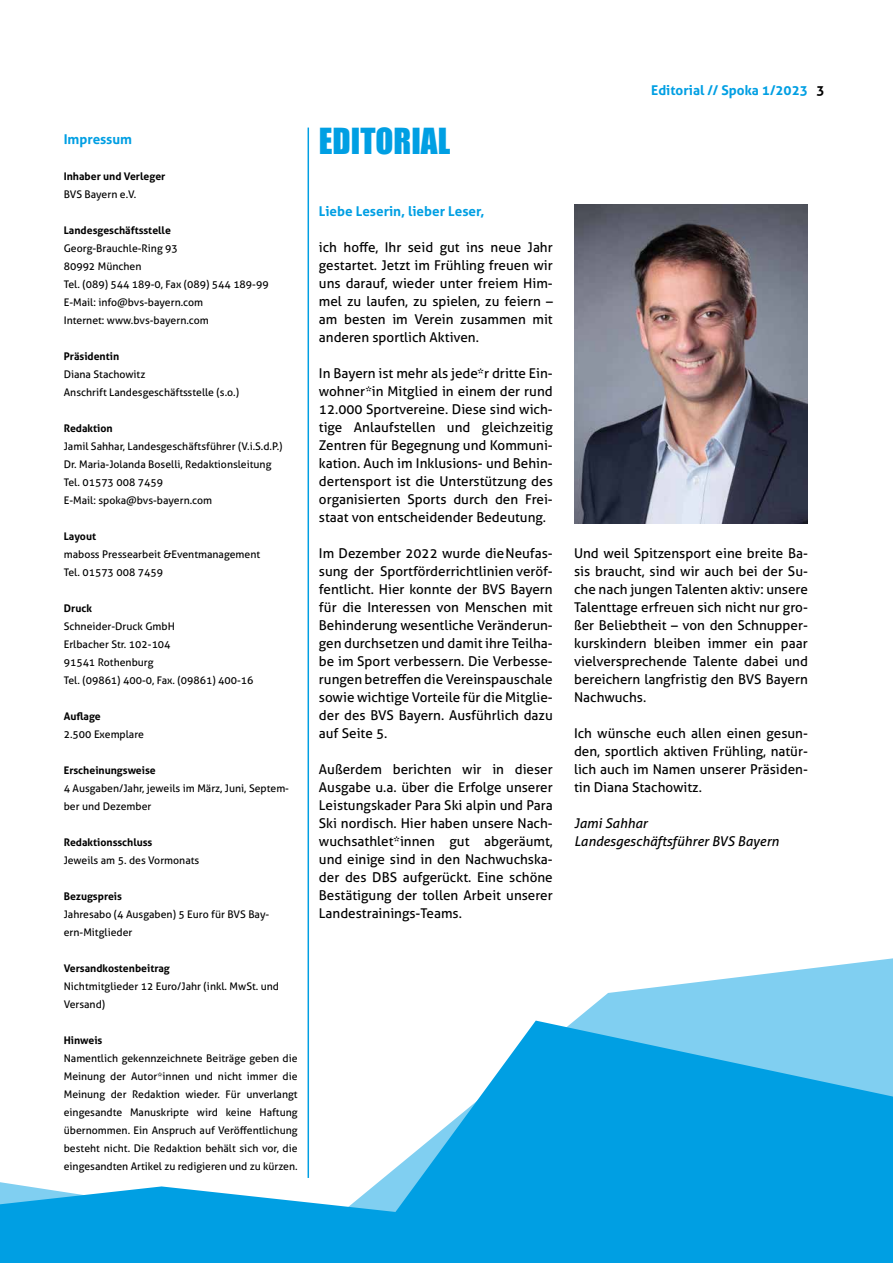
<style>
.page{position:relative;width:893px;height:1263px;background:#fff}
.page>*{position:absolute;margin:0;border:0;box-sizing:border-box;transform-origin:0 0}
.t1{font:33px "Impact";color:#009fe3}
.t2{font:13.5px/18px "Aller";color:#000;text-align:justify}
.t3{font:700 13.5px "Aller";color:#009fe3}
.t4{font:italic 13.5px/18px "Aller";color:#000}
.t5{font:10.5px/18px "Aller";color:#000}
.t6{font:700 10.5px "Aller";color:#000}
.s1{color:#000}
</style>
<div class="page">
<hr style="left:308px;top:128px;width:1px;height:1050px;background:#009fe3">
<svg style="left:307px;top:861px;width:586px;height:159px"></svg>
<svg style="left:0;top:1020px;width:893px;height:243px;fill:#009fe3"></svg>
<img style="left:574px;top:204px;width:234px;height:319px">
<p class="t3" style="left:64px;top:131px;width:70px">Impressum</p>
<p class="t6" style="left:64px;top:170px;width:103px">Inhaber und Verleger</p>
<p class="t5" style="left:64px;top:185px;width:74px">BVS Bayern e.V.</p>
<p class="t6" style="left:64px;top:224px;width:109px">Landesgeschäftsstelle</p>
<p class="t5" style="left:64px;top:239px;width:206px">Georg-Brauchle-Ring 93<br>80992 München<br>Tel. (089) 544 189-0, Fax (089) 544 189-99<br>E-Mail: info@bvs-bayern.com<br>Internet: www.bvs-bayern.com</p>
<p class="t6" style="left:64px;top:350px;width:57px">Präsidentin</p>
<p class="t5" style="left:64px;top:365px;width:177px">Diana Stachowitz<br>Anschrift Landesgeschäftsstelle (s.o.)</p>
<p class="t6" style="left:64px;top:422px;width:50px">Redaktion</p>
<p class="t5" style="left:64px;top:437px;width:220px">Jamil Sahhar, Landesgeschäftsführer (V.i.S.d.P.)<br>Dr. Maria-Jolanda Boselli, Redaktionsleitung Tel. 01573 008 7459<br>E-Mail: spoka@bvs-bayern.com</p>
<p class="t6" style="left:64px;top:530px;width:34px">Layout</p>
<p class="t5" style="left:64px;top:545px;width:198px">maboss Pressearbeit &amp;Eventmanagement<br>Tel. 01573 008 7459</p>
<p class="t6" style="left:64px;top:602px;width:30px">Druck</p>
<p class="t5" style="left:64px;top:617px;width:191px">Schneider-Druck GmbH<br>Erlbacher Str. 102-104<br>91541 Rothenburg<br>Tel. (09861) 400-0, Fax. (09861) 400-16</p>
<p class="t6" style="left:64px;top:710px;width:39px">Auflage</p>
<p class="t5" style="left:64px;top:725px;width:82px">2.500 Exemplare</p>
<p class="t6" style="left:64px;top:764px;width:94px">Erscheinungsweise</p>
<p class="t5" style="left:64px;top:779px;width:227px">4 Ausgaben/Jahr, jeweils im März, Juni, Septem&shy;ber und Dezember</p>
<p class="t6" style="left:64px;top:836px;width:90px">Redaktionsschluss</p>
<p class="t5" style="left:64px;top:851px;width:137px">Jeweils am 5. des Vormonats</p>
<p class="t6" style="left:64px;top:890px;width:60px">Bezugspreis</p>
<p class="t5" style="left:64px;top:905px;width:207px">Jahresabo (4 Ausgaben) 5 Euro für BVS Bay&shy;ern-Mitglieder</p>
<p class="t6" style="left:64px;top:962px;width:108px">Versandkostenbeitrag</p>
<p class="t5" style="left:64px;top:977px;width:217px">Nichtmitglieder 12 Euro/Jahr (inkl. MwSt. und<br>Versand)</p>
<p class="t6" style="left:64px;top:1034px;width:40px">Hinweis</p>
<p class="t5" style="left:64px;top:1049px;width:235px;text-align:justify">Namentlich gekennzeichnete Beiträge geben die Meinung der Autor*innen und nicht immer die Meinung der Redaktion wieder. Für unverlangt eingesandte Manuskripte wird keine Haftung übernommen. Ein Anspruch auf Veröffentlichung besteht nicht. Die Redaktion behält sich vor, die eingesandten Artikel zu redigieren und zu kürzen.</p>
<h1 class="t1" style="left:319px;top:115px;width:90px">EDITORIAL</h1>
<p class="t3" style="left:319px;top:203px;width:167px">Liebe Leserin, lieber Leser,</p>
<p class="t2" style="left:319px;top:238px;width:235px">ich hoffe, Ihr seid gut ins neue Jahr gestartet. Jetzt im Frühling freuen wir uns darauf, wieder unter freiem Him&shy;mel zu laufen, zu spielen, zu feiern – am besten im Verein zusammen mit anderen sportlich Aktiven.</p>
<p class="t2" style="left:319px;top:364px;width:235px">In Bayern ist mehr als jede*r dritte Ein&shy;wohner*in Mitglied in einem der rund 12.000 Sportvereine. Diese sind wich&shy;tige Anlaufstellen und gleichzeitig Zentren für Begegnung und Kommuni&shy;kation. Auch im Inklusions- und Behin&shy;dertensport ist die Unterstützung des organisierten Sports durch den Frei&shy;staat von entscheidender Bedeutung.</p>
<p class="t2" style="left:319px;top:544px;width:235px">Im Dezember 2022 wurde die Neufas&shy;sung der Sportförderrichtlinien veröf&shy;fentlicht. Hier konnte der BVS Bayern für die Interessen von Menschen mit Behinderung wesentliche Veränderun&shy;gen durchsetzen und damit ihre Teilha&shy;be im Sport verbessern. Die Verbesse&shy;rungen betreffen die Vereinspauschale sowie wichtige Vorteile für die Mitglie&shy;der des BVS Bayern. Ausführlich dazu auf Seite 5.</p>
<p class="t2" style="left:319px;top:760px;width:235px">Außerdem berichten wir in dieser Ausgabe u.a. über die Erfolge unserer Leistungskader Para Ski alpin und Para Ski nordisch. Hier haben unsere Nach&shy;wuchsathlet*innen gut abgeräumt, und einige sind in den Nachwuchska&shy;der des DBS aufgerückt. Eine schöne Bestätigung der tollen Arbeit unserer Landestrainings-Teams.</p>
<p class="t3" style="left:651px;top:82px;width:175px">Editorial // Spoka 1/2023 <span class="s1">3</span></p>
<p class="t2" style="left:574px;top:544px;width:235px">Und weil Spitzensport eine breite Ba&shy;sis braucht, sind wir auch bei der Su&shy;che nach jungen Talenten aktiv: unsere Talenttage erfreuen sich nicht nur gro&shy;ßer Beliebtheit – von den Schnupper&shy;kurskindern bleiben immer ein paar vielversprechende Talente dabei und bereichern langfristig den BVS Bayern Nachwuchs.</p>
<p class="t2" style="left:574px;top:724px;width:235px">Ich wünsche euch allen einen gesun&shy;den, sportlich aktiven Frühling, natür&shy;lich auch im Namen unserer Präsiden&shy;tin Diana Stachowitz.</p>
<p class="t4" style="left:574px;top:814px;width:206px">Jami Sahhar<br>Landesgeschäftsführer BVS Bayern</p>
</div>
